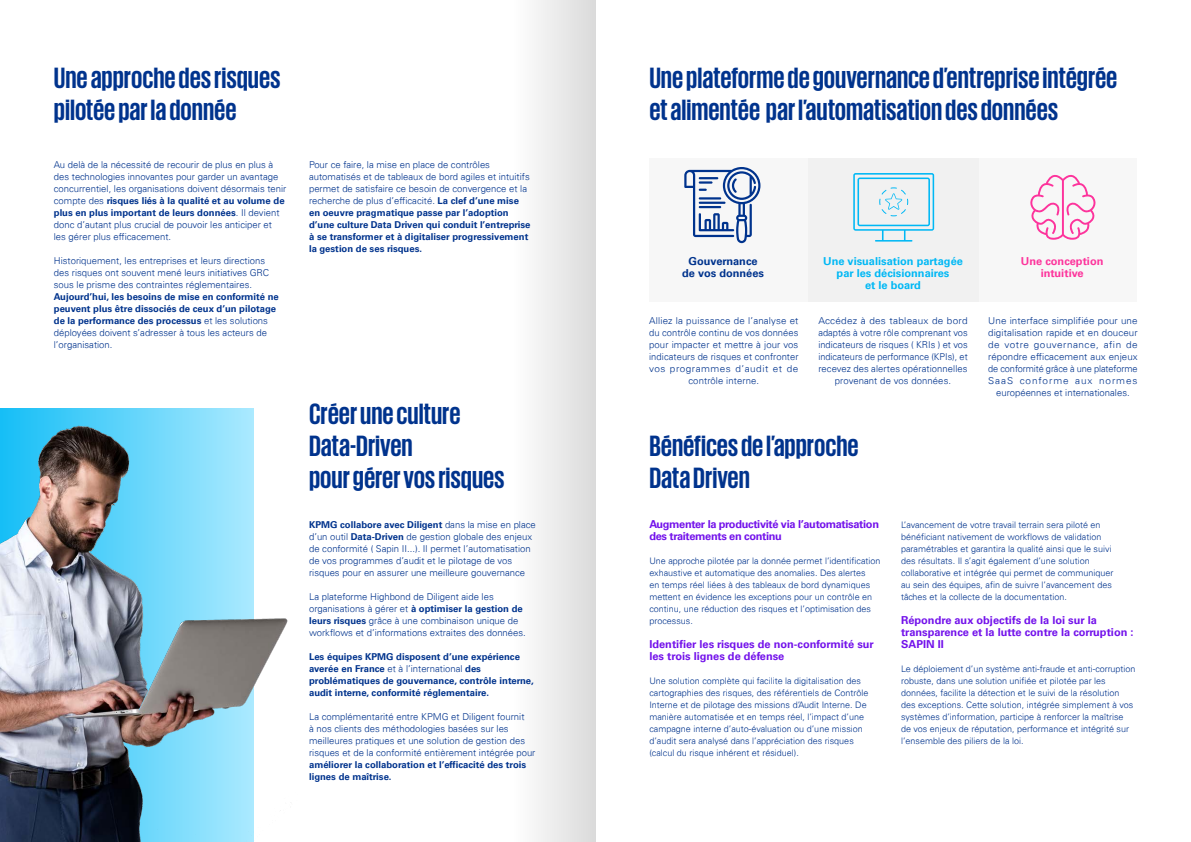
<style>
.page{position:relative;width:1191px;height:842px;background:#fff}
.page>*{position:absolute;margin:0;border:0;box-sizing:border-box;transform-origin:0 0}
.t1{font:700 30px/32px "KPMG";color:#00338d}
.t2{font:700 11px/12px "Univers 65";color:#7312eb}
.t3{font:700 11px/12px "Univers 65";letter-spacing:-.03em;color:#7312eb}
.t4{font:700 11px/12px "Univers 65";color:#00b8f5;text-align:center}
.t5{font:700 11px/12px "Univers 65";color:#00338d;text-align:center}
.t6{font:700 11px/12px "Univers 65";color:#fd349c;text-align:center}
.t7{font:300 9.5px/12px "Univers 45";color:#00338d}
.t8{font:700 9.5px/12px "Univers 65";color:#00338d}
.t9{font:300 9.5px/12px "Univers 45";color:#00338d;text-align:center;scale:1.04 1}
.t10{font:300 9.5px/12px "Univers 45";color:#00338d;text-align:center;scale:1.05 1}
.t11{font:300 9px/12px "Univers 45";color:#00338d}
.s1{font-family:"Univers 45";font-weight:300}
.s2{font-family:"Univers 65";font-weight:700}
</style>
<div class="page">
<div style="left:511px;top:0;width:85px;height:842px;background:linear-gradient(to right,#fff,#dadada)"></div>
<div style="left:978px;top:158px;width:159px;height:144px;background:#f7f7f7"></div>
<div style="left:808px;top:158px;width:170px;height:144px;background:#f1f1f1"></div>
<div style="left:649px;top:158px;width:159px;height:144px;background:#f7f7f7"></div>
<svg style="left:684px;top:167px;width:76px;height:76px"></svg>
<hr style="left:698px;top:181px;width:14px;height:3px;background:#00338d">
<hr style="left:698px;top:206px;width:23px;height:2px;background:#00338d">
<svg style="left:1030px;top:174px;width:65px;height:66px"></svg>
<svg style="left:853px;top:173px;width:81px;height:69px"></svg>
<img style="left:0;top:408px;width:288px;height:434px">
<h1 class="t1" style="left:54px;top:61px;width:228px">Une approche des risques pilotée par la donnée</h1>
<p class="t7" style="left:54px;top:159px;width:234px">Au delà de la nécessité de recourir de plus en plus à des technologies innovantes pour garder un avantage concurrentiel, les organisations doivent désormais tenir</p>
<p class="t8" style="left:54px;top:195px;width:232px"><span class="s1">compte des</span> risques liés à la qualité et au volume de plus en plus important de leurs données<span class="s1">. Il devient</span></p>
<p class="t7" style="left:54px;top:219px;width:220px">donc d’autant plus crucial de pouvoir les anticiper et les gérer plus efficacement.</p>
<p class="t7" style="left:54px;top:255px;width:217px">Historiquement, les entreprises et leurs directions des risques ont souvent mené leurs initiatives GRC sous le prisme des contraintes réglementaires.</p>
<p class="t8" style="left:54px;top:291px;width:226px">Aujourd’hui, les besoins de mise en conformité ne peuvent plus être dissociés de ceux d’un pilotage de la performance des processus <span class="s1">et les solutions</span></p>
<p class="t7" style="left:54px;top:327px;width:215px">déployées doivent s’adresser à tous les acteurs de l’organisation.</p>
<p class="t7" style="left:309px;top:159px;width:222px">Pour ce faire, la mise en place de contrôles automatisés et de tableaux de bord agiles et intuitifs permet de satisfaire ce besoin de convergence et la recherche de plus d’efficacité. <span class="s2">La clef d’une mise</span></p>
<p class="t8" style="left:309px;top:207px;width:223px">en oeuvre pragmatique passe par l’adoption d’une culture Data Driven qui conduit l’entreprise à se transformer et à digitaliser progressivement la gestion de ses risques.</p>
<h1 class="t1" style="left:309px;top:397px;width:153px">Créer une culture<br>Data-Driven</h1>
<h1 class="t1" style="left:309px;top:461px;width:197px">pour gérer vos risques</h1>
<p class="t8" style="left:309px;top:519px;width:228px">KPMG collabore avec Diligent <span class="s1">dans la mise en place</span></p>
<p class="t7" style="left:309px;top:531px;width:225px">d’un outil <span class="s2">Data-Driven</span> de gestion globale des enjeux de conformité ( Sapin II...). Il permet l’automatisation de vos programmes d’audit et le pilotage de vos risques pour en assurer une meilleure gouvernance</p>
<p class="t7" style="left:309px;top:591px;width:218px">La plateforme Highbond de Diligent aide les organisations à gérer et <span class="s2">à optimiser la gestion de leurs risques</span> grâce à une combinaison unique de workflows et d’informations extraites des données.</p>
<p class="t8" style="left:309px;top:651px;width:212px">Les équipes KPMG disposent d’une expérience</p>
<p class="t7" style="left:309px;top:663px;width:173px"><span class="s2">averée en France</span> et à l’international <span class="s2">des</span></p>
<p class="t8" style="left:309px;top:675px;width:226px">problématiques de gouvernance, contrôle interne, audit interne, conformité réglementaire.</p>
<p class="t7" style="left:309px;top:711px;width:228px">La complémentarité entre KPMG et Diligent fournit<br>à nos clients des méthodologies basées sur les meilleures pratiques et une solution de gestion des risques et de la conformité entièrement intégrée pour</p>
<p class="t8" style="left:309px;top:759px;width:219px">améliorer la collaboration et l’efficacité des trois lignes de maîtrise.</p>
<h1 class="t1" style="left:649px;top:61px;width:469px">Une plateforme de gouvernance d’entreprise intégrée et alimentée par l’automatisation des données</h1>
<p class="t5" style="left:682px;top:255px;width:83px">Gouvernance de vos données</p>
<p class="t4" style="left:823px;top:255px;width:141px">Une visualisation partagée par les décisionnaires<br>et le board</p>
<p class="t6" style="left:1021px;top:255px;width:84px">Une conception intuitive</p>
<p class="t7" style="left:649px;top:315px;width:151px;text-align:center">Alliez la puissance de l’analyse et du contrôle continu de vos données pour impacter et mettre à jour vos indicateurs de risques et confronter vos programmes d’audit et de contrôle interne.</p>
<p class="t10" style="left:818px;top:315px;width:144px">Accédez à des tableaux de bord adaptés à votre rôle comprenant vos indicateurs de risques ( KRIs ) et vos indicateurs de performance (KPIs), et recevez des alertes opérationnelles provenant de vos données.</p>
<p class="t9" style="left:988px;top:315px;width:145px">Une interface simplifiée pour une digitalisation rapide et en douceur de votre gouvernance, afin de répondre efficacement aux enjeux de conformité grâce à une plateforme<br>SaaS conforme aux normes européennes et internationales.</p>
<h1 class="t1" style="left:649px;top:429px;width:211px">Bénéfices de l’approche<br>Data Driven</h1>
<p class="t3" style="left:649px;top:518px;width:231px">Augmenter la productivité via l’automatisation des traitements en continu</p>
<p class="t11" style="left:649px;top:555px;width:233px">Une approche pilotée par la donnée permet l’identification exhaustive et automatique des anomalies. Des alertes<br>en temps réel liées à des tableaux de bord dynamiques mettent en évidence les exceptions pour un contrôle en continu, une réduction des risques et l’optimisation des processus.</p>
<p class="t2" style="left:649px;top:638px;width:226px">Identifier les risques de non-conformité sur les trois lignes de défense</p>
<p class="t11" style="left:649px;top:675px;width:221px">Une solution complète qui facilite la digitalisation des cartographies des risques, des référentiels de Contrôle Interne et de pilotage des missions d’Audit Interne. De manière automatisée et en temps réel, l’impact d’une campagne interne d’auto-évaluation ou d’une mission d’audit sera analysé dans l’appréciation des risques (calcul du risque inhérent et résiduel).</p>
<p class="t11" style="left:901px;top:519px;width:214px">L’avancement de votre travail terrain sera piloté en bénéficiant nativement de workflows de validation paramétrables et garantira la qualité ainsi que le suivi des résultats. Il s’agit également d’une solution collaborative et intégrée qui permet de communiquer au sein des équipes, afin de suivre l’avancement des tâches et la collecte de la documentation.</p>
<p class="t2" style="left:901px;top:614px;width:234px">Répondre aux objectifs de la loi sur la transparence et la lutte contre la corruption :<br>SAPIN II</p>
<p class="t11" style="left:901px;top:663px;width:236px">Le déploiement d’un système anti-fraude et anti-corruption robuste, dans une solution unifiée et pilotée par les données, facilite la détection et le suivi de la résolution des exceptions. Cette solution, intégrée simplement à vos systèmes d’information, participe à renforcer la maîtrise de vos enjeux de réputation, performance et intégrité sur l’ensemble des piliers de la loi.</p>
</div>
